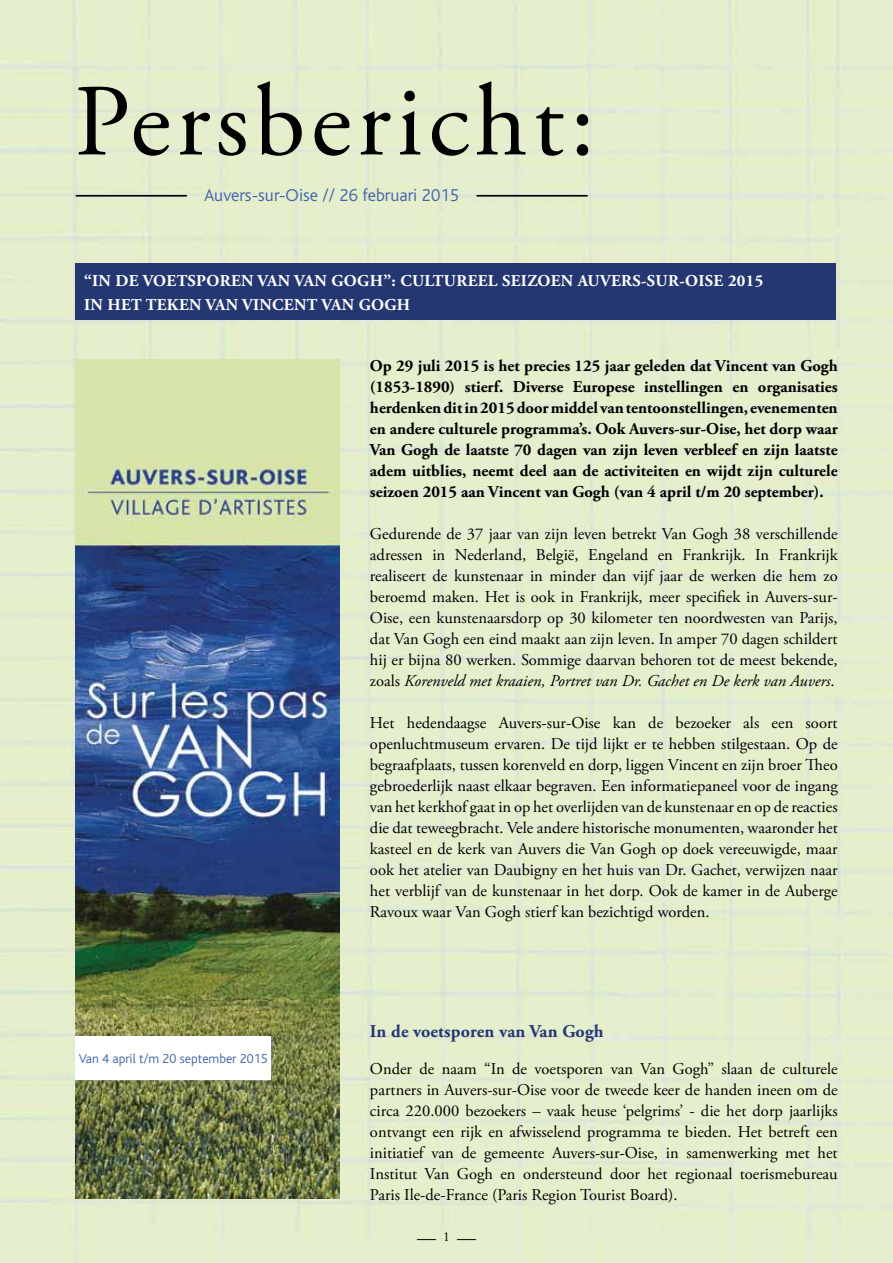
<style>
.page{position:relative;width:893px;height:1263px;background:#e5efcd}
.page>*{position:absolute;margin:0;border:0;box-sizing:border-box;transform-origin:0 0}
.t1{font:102px "Adobe Garamond Pro";letter-spacing:.055em;color:#000}
.t2{font:300 18px "Bliss";color:#4366a3}
.t3{font:700 18px "Adobe Garamond Pro";letter-spacing:.01em;color:#243771}
.t4{font:16.5px/21px "Adobe Garamond Pro";color:#000;text-align:justify}
.t5{font:700 16.5px/21px "Adobe Garamond Pro";color:#000;text-align:justify}
.t6{font:700 16.5px/24px "Adobe Garamond Pro";letter-spacing:.02em;color:#fff}
.t7{font:300 13.5px "Bliss";color:#4366a3}
.t8{font:13.5px "Adobe Garamond Pro";color:#000}
.s1{font-style:italic}
</style>
<div class="page">
<img style="left:75px;top:359px;width:265px;height:840px">
<div style="left:75px;top:263px;width:761px;height:57px;background:#243771"></div>
<svg style="left:417px;top:1239px;width:19px;height:1px"></svg>
<svg style="left:457px;top:1239px;width:19px;height:1px"></svg>
<hr style="left:76px;top:195px;width:110px;height:2px;background:#000">
<hr style="left:477px;top:195px;width:110px;height:2px;background:#000">
<div style="left:75px;top:1036px;width:196px;height:43px;background:#fff"></div>
<svg style="left:74px;top:1049px;width:197px;height:33px"></svg>
<h1 class="t1" style="left:74px;top:61px;width:523px">Persbericht:</h1>
<p class="t2" style="left:204px;top:186px;width:256px">Auvers-sur-Oise // 26 februari 2015</p>
<p class="t6" style="left:84px;top:269px;width:681px">“IN DE VOETSPOREN VAN VAN GOGH”: CULTUREEL SEIZOEN AUVERS-SUR-OISE 2015<br>IN HET TEKEN VAN VINCENT VAN GOGH</p>
<p class="t5" style="left:370px;top:356px;width:469px">Op 29 juli 2015 is het precies 125 jaar geleden dat Vincent van Gogh (1853-1890) stierf. Diverse Europese instellingen en organisaties herdenken dit in 2015 door middel van tentoonstellingen, evenementen en andere culturele programma’s. Ook Auvers-sur-Oise, het dorp waar Van Gogh de laatste 70 dagen van zijn leven verbleef en zijn laatste adem uitblies, neemt deel aan de activiteiten en wijdt zijn culturele seizoen 2015 aan Vincent van Gogh (van 4 april t/m 20 september).</p>
<p class="t4" style="left:370px;top:524px;width:469px">Gedurende de 37 jaar van zijn leven betrekt Van Gogh 38 verschillende adressen in Nederland, België, Engeland en Frankrijk. In Frankrijk realiseert de kunstenaar in minder dan vijf jaar de werken die hem zo beroemd maken. Het is ook in Frankrijk, meer specifiek in Auvers-sur-Oise, een kunstenaarsdorp op 30 kilometer ten noordwesten van Parijs, dat Van Gogh een eind maakt aan zijn leven. In amper 70 dagen schildert hij er bijna 80 werken. Sommige daarvan behoren tot de meest bekende, zoals <span class="s1">Korenveld met kraaien, Portret van Dr. Gachet en De kerk van Auvers</span>.</p>
<p class="t4" style="left:370px;top:713px;width:469px">Het hedendaagse Auvers-sur-Oise kan de bezoeker als een soort openluchtmuseum ervaren. De tijd lijkt er te hebben stilgestaan. Op de begraafplaats, tussen korenveld en dorp, liggen Vincent en zijn broer Theo gebroederlijk naast elkaar begraven. Een informatiepaneel voor de ingang van het kerkhof gaat in op het overlijden van de kunstenaar en op de reacties die dat teweegbracht. Vele andere historische monumenten, waaronder het kasteel en de kerk van Auvers die Van Gogh op doek vereeuwigde, maar ook het atelier van Daubigny en het huis van Dr. Gachet, verwijzen naar het verblijf van de kunstenaar in het dorp. Ook de kamer in de Auberge Ravoux waar Van Gogh stierf kan bezichtigd worden.</p>
<p class="t7" style="left:79px;top:1051px;width:190px">Van 4 april t/m 20 september 2015</p>
<p class="t3" style="left:370px;top:1021px;width:235px">In de voetsporen van Van Gogh</p>
<p class="t4" style="left:370px;top:1059px;width:469px">Onder de naam “In de voetsporen van Van Gogh” slaan de culturele partners in Auvers-sur-Oise voor de tweede keer de handen ineen om de circa 220.000 bezoekers – vaak heuse ‘pelgrims’ - die het dorp jaarlijks ontvangt een rijk en afwisselend programma te bieden. Het betreft een initiatief van de gemeente Auvers-sur-Oise, in samenwerking met het Institut Van Gogh en ondersteund door het regionaal toerismebureau Paris Ile-de-France (Paris Region Tourist Board).</p>
<p class="t8" style="left:443px;top:1228px;width:8px">1</p>
</div>
